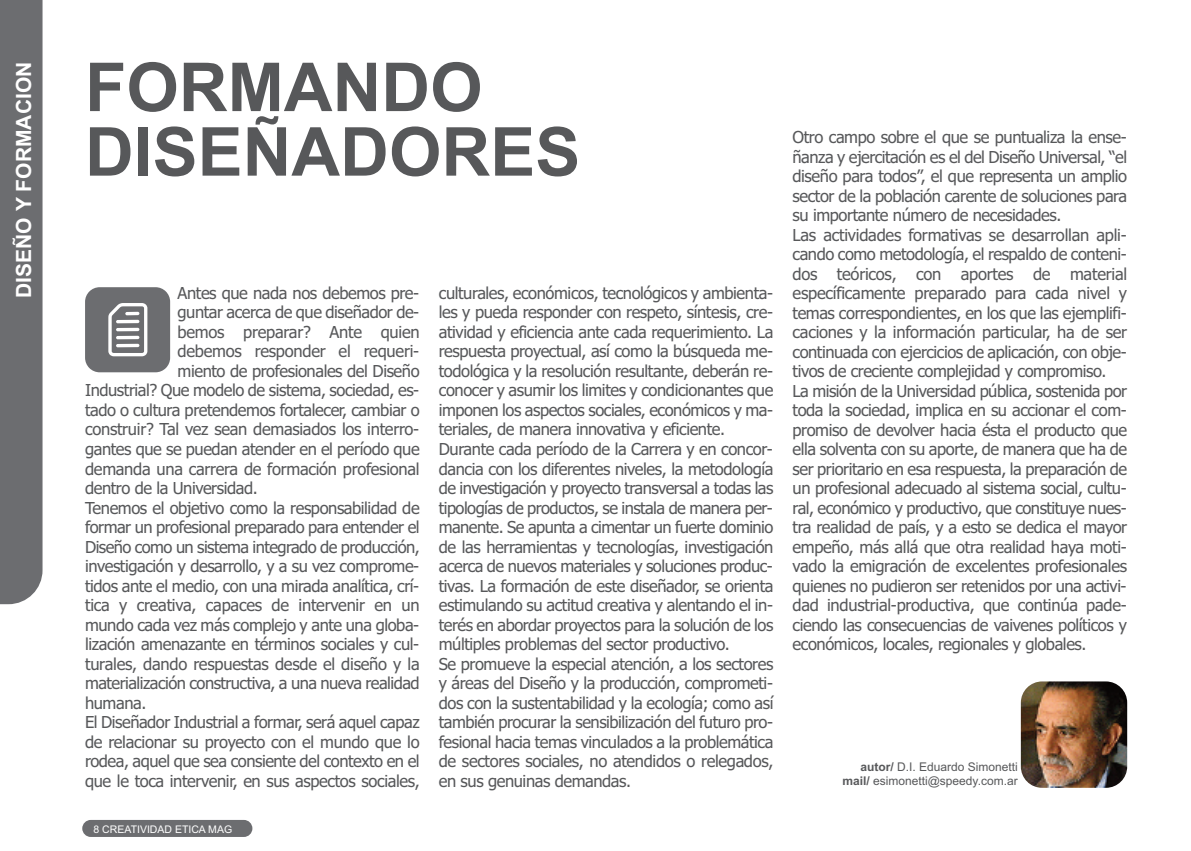
<style>
.page{position:relative;width:1191px;height:851px;background:#fff}
.page>*{position:absolute;margin:0;border:0;box-sizing:border-box;transform-origin:0 0}
.t1{font:700 67.5px/64.5px "Arial";color:#57585a}
.t2{font:700 21px "Arial";color:#fff}
.t3{font:16.5px/19.5px "Tahoma";letter-spacing:-.025em;color:#57585a}
.t4{font:12px/14.4px "Arial";color:#57585a;text-align:right}
.t5{font:10.5px "Arial";color:#fff}
.s1{font-weight:700}
</style>
<div class="page">
<div style="left:0;top:0;width:43px;height:604px;background:#6c6d70"></div>
<div style="left:82px;top:819px;width:170px;height:17px;background:#6c6d70;border-radius:9px"></div>
<svg style="left:85px;top:287px;width:85px;height:85px;background:#7c7d7f"></svg>
<hr style="left:116px;top:320px;width:23px;height:3px;background:#fff;border-radius:2px">
<hr style="left:116px;top:328px;width:23px;height:3px;background:#fff;border-radius:2px">
<hr style="left:116px;top:336px;width:23px;height:3px;background:#fff;border-radius:2px">
<hr style="left:116px;top:344px;width:23px;height:3px;background:#fff;border-radius:2px">
<hr style="left:125px;top:312px;width:14px;height:3px;background:#fff;border-radius:2px">
<img style="left:1020px;top:681px;width:107px;height:106px;border-radius:21px">
<p class="t2" style="left:12px;top:298px;width:237px;rotate:-90deg">DISEÑO Y FORMACION</p>
<h1 class="t1" style="left:85px;top:55px;width:497px">FORMANDO<br>DISEÑADORES</h1>
<p class="t3" style="left:178px;top:283px;width:243px">Antes que nada nos debemos pre-</p>
<p class="t3" style="left:178px;top:303px;width:243px">guntar acerca de que diseñador de-</p>
<p class="t3" style="left:178px;top:322px;width:243px">bemos preparar? Ante quien</p>
<p class="t3" style="left:178px;top:342px;width:243px">debemos responder el requeri-</p>
<p class="t3" style="left:178px;top:361px;width:243px">miento de profesionales del Diseño</p>
<p class="t3" style="left:85px;top:381px;width:336px">Industrial? Que modelo de sistema, sociedad, es-</p>
<p class="t3" style="left:85px;top:400px;width:336px">tado o cultura pretendemos fortalecer, cambiar o</p>
<p class="t3" style="left:85px;top:420px;width:336px">construir? Tal vez sean demasiados los interro-</p>
<p class="t3" style="left:85px;top:439px;width:336px">gantes que se puedan atender en el período que</p>
<p class="t3" style="left:85px;top:459px;width:336px">demanda una carrera de formación profesional</p>
<p class="t3" style="left:85px;top:478px;width:174px">dentro de la Universidad.</p>
<p class="t3" style="left:85px;top:498px;width:336px">Tenemos el objetivo como la responsabilidad de</p>
<p class="t3" style="left:85px;top:517px;width:336px">formar un profesional preparado para entender el</p>
<p class="t3" style="left:85px;top:537px;width:336px">Diseño como un sistema integrado de producción,</p>
<p class="t3" style="left:85px;top:556px;width:336px">investigación y desarrollo, y a su vez comprome-</p>
<p class="t3" style="left:85px;top:576px;width:336px">tidos ante el medio, con una mirada analítica, crí-</p>
<p class="t3" style="left:85px;top:595px;width:336px">tica y creativa, capaces de intervenir en un</p>
<p class="t3" style="left:85px;top:615px;width:336px">mundo cada vez más complejo y ante una globa-</p>
<p class="t3" style="left:85px;top:634px;width:336px">lización amenazante en términos sociales y cul-</p>
<p class="t3" style="left:85px;top:654px;width:336px">turales, dando respuestas desde el diseño y la</p>
<p class="t3" style="left:85px;top:673px;width:336px">materialización constructiva, a una nueva realidad</p>
<p class="t3" style="left:85px;top:693px;width:63px">humana.</p>
<p class="t3" style="left:85px;top:712px;width:336px">El Diseñador Industrial a formar, será aquel capaz</p>
<p class="t3" style="left:85px;top:732px;width:336px">de relacionar su proyecto con el mundo que lo</p>
<p class="t3" style="left:85px;top:751px;width:336px">rodea, aquel que sea consiente del contexto en el</p>
<p class="t3" style="left:85px;top:771px;width:336px">que le toca intervenir, en sus aspectos sociales,</p>
<p class="t5" style="left:93px;top:823px;width:140px">8 CREATIVIDAD ETICA MAG</p>
<p class="t3" style="left:439px;top:283px;width:336px">culturales, económicos, tecnológicos y ambienta&shy;les y pueda responder con respeto, síntesis, cre&shy;atividad y eficiencia ante cada requerimiento. La respuesta proyectual, así como la búsqueda me&shy;todológica y la resolución resultante, deberán re&shy;conocer y asumir los limites y condicionantes que imponen los aspectos sociales, económicos y ma&shy;teriales, de manera innovativa y eficiente.<br>Durante cada período de la Carrera y en concor&shy;dancia con los diferentes niveles, la metodología de investigación y proyecto transversal a todas las tipologías de productos, se instala de manera per&shy;manente. Se apunta a cimentar un fuerte dominio de las herramientas y tecnologías, investigación acerca de nuevos materiales y soluciones produc&shy;tivas. La formación de este diseñador, se orienta estimulando su actitud creativa y alentando el in&shy;terés en abordar proyectos para la solución de los múltiples problemas del sector productivo.<br>Se promueve la especial atención, a los sectores y áreas del Diseño y la producción, comprometi&shy;dos con la sustentabilidad y la ecología; como así también procurar la sensibilización del futuro pro&shy;fesional hacia temas vinculados a la problemática de sectores sociales, no atendidos o relegados, en sus genuinas demandas.</p>
<p class="t3" style="left:792px;top:127px;width:336px">Otro campo sobre el que se puntualiza la ense&shy;ñanza y ejercitación es el del Diseño Universal, “el diseño para todos”, el que representa un amplio sector de la población carente de soluciones para su importante número de necesidades.<br>Las actividades formativas se desarrollan apli&shy;cando como metodología, el respaldo de conteni&shy;dos teóricos, con aportes de material específicamente preparado para cada nivel y temas correspondientes, en los que las ejemplifi&shy;caciones y la información particular, ha de ser continuada con ejercicios de aplicación, con obje&shy;tivos de creciente complejidad y compromiso.<br>La misión de la Universidad pública, sostenida por toda la sociedad, implica en su accionar el com&shy;promiso de devolver hacia ésta el producto que ella solventa con su aporte, de manera que ha de ser prioritario en esa respuesta, la preparación de un profesional adecuado al sistema social, cultu&shy;ral, económico y productivo, que constituye nues&shy;tra realidad de país, y a esto se dedica el mayor empeño, más allá que otra realidad haya moti&shy;vado la emigración de excelentes profesionales quienes no pudieron ser retenidos por una activi&shy;dad industrial-productiva, que continúa pade&shy;ciendo las consecuencias de vaivenes políticos y económicos, locales, regionales y globales.</p>
<p class="t4" style="left:842px;top:759px;width:177px"><span class="s1">autor/</span> D.I. Eduardo Simonetti <span class="s1">mail/</span> esimonetti@speedy.com.ar</p>
</div>
